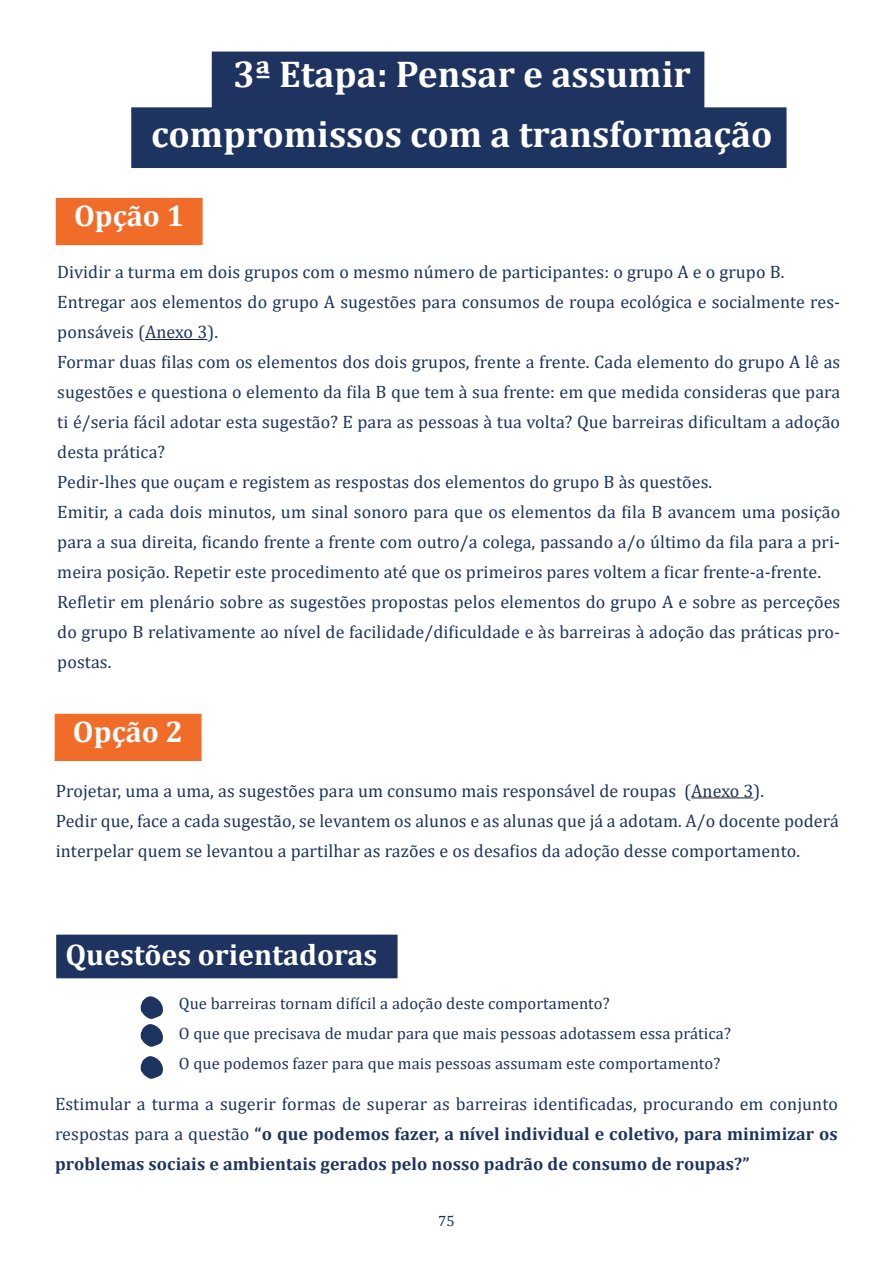
<style>
.page{position:relative;width:893px;height:1263px;background:#fff}
.page>*{position:absolute;margin:0;border:0;box-sizing:border-box;transform-origin:0 0}
.t1{font:700 37.5px "Cambria";color:#fff}
.t2{font:700 30px "Cambria";color:#fff}
.t3{font:18px/30px "Cambria";letter-spacing:.005em;color:#1d345f;text-align:justify}
.t4{font:700 18px/30px "Cambria";letter-spacing:.005em;color:#1e3360;text-align:justify}
.t5{font:16.5px "Cambria";letter-spacing:.005em;color:#1e3360}
.t6{font:15px "Cambria";color:#1d3460}
.s1{font-weight:400}
</style>
<div class="page">
<div style="left:56px;top:198px;width:147px;height:47px;background:#f26c29"></div>
<hr style="left:145px;top:339px;width:62px;height:1px;background:#231f20">
<div style="left:55px;top:714px;width:147px;height:47px;background:#f26c29"></div>
<hr style="left:691px;top:797px;width:62px;height:1px;background:#231f20">
<div style="left:56px;top:935px;width:342px;height:43px;background:#1e335f"></div>
<div style="left:212px;top:52px;width:492px;height:74px;background:#1e3360"></div>
<div style="left:131px;top:107px;width:655px;height:61px;background:#1d3460"></div>
<svg style="left:140px;top:996px;width:23px;height:51px"></svg>
<svg style="left:140px;top:1056px;width:23px;height:23px"></svg>
<p class="t1" style="left:233px;top:48px;width:459px">3ª Etapa: Pensar e assumir</p>
<p class="t1" style="left:151px;top:108px;width:623px">compromissos com a transformação</p>
<p class="t2" style="left:74px;top:195px;width:112px">Opção 1</p>
<p class="t3" style="left:57px;top:257px;width:729px">Dividir a turma em dois grupos com o mesmo número de participantes: o grupo A e o grupo B.</p>
<p class="t3" style="left:57px;top:287px;width:784px">Entregar aos elementos do grupo A sugestões para consumos de roupa ecológica e socialmente res&shy;ponsáveis (Anexo 3).</p>
<p class="t3" style="left:57px;top:347px;width:784px">Formar duas filas com os elementos dos dois grupos, frente a frente. Cada elemento do grupo A lê as sugestões e questiona o elemento da fila B que tem à sua frente: em que medida consideras que para ti é/seria fácil adotar esta sugestão? E para as pessoas à tua volta? Que barreiras dificultam a adoção desta prática?</p>
<p class="t3" style="left:57px;top:467px;width:656px">Pedir-lhes que ouçam e registem as respostas dos elementos do grupo B às questões.</p>
<p class="t3" style="left:57px;top:497px;width:784px">Emitir, a cada dois minutos, um sinal sonoro para que os elementos da fila B avancem uma posição para a sua direita, ficando frente a frente com outro/a colega, passando a/o último da fila para a pri&shy;meira posição. Repetir este procedimento até que os primeiros pares voltem a ficar frente-a-frente.</p>
<p class="t3" style="left:57px;top:587px;width:784px">Refletir em plenário sobre as sugestões propostas pelos elementos do grupo A e sobre as perceções do grupo B relativamente ao nível de facilidade/dificuldade e às barreiras à adoção das práticas pro&shy;postas.</p>
<p class="t2" style="left:73px;top:710px;width:112px">Opção 2</p>
<p class="t3" style="left:56px;top:776px;width:710px">Projetar, uma a uma, as sugestões para um consumo mais responsável de roupas (Anexo 3).</p>
<p class="t3" style="left:56px;top:806px;width:784px">Pedir que, face a cada sugestão, se levantem os alunos e as alunas que já a adotam. A/o docente poderá interpelar quem se levantou a partilhar as razões e os desafios da adoção desse comportamento.</p>
<p class="t2" style="left:65px;top:933px;width:313px">Questões orientadoras</p>
<p class="t5" style="left:152px;top:994px;width:459px">• Que barreiras tornam difícil a adoção deste comportamento?</p>
<p class="t5" style="left:152px;top:1024px;width:581px">• O que que precisava de mudar para que mais pessoas adotassem essa prática?</p>
<p class="t5" style="left:152px;top:1054px;width:570px">• O que podemos fazer para que mais pessoas assumam este comportamento?</p>
<p class="t4" style="left:55px;top:1088px;width:784px"><span class="s1">Estimular a turma a sugerir formas de superar as barreiras identificadas, procurando em conjunto respostas para a questão</span> “o que podemos fazer, a nível individual e coletivo, para minimizar os problemas sociais e ambientais gerados pelo nosso padrão de consumo de roupas?”</p>
<p class="t6" style="left:438px;top:1212px;width:18px">75</p>
</div>
